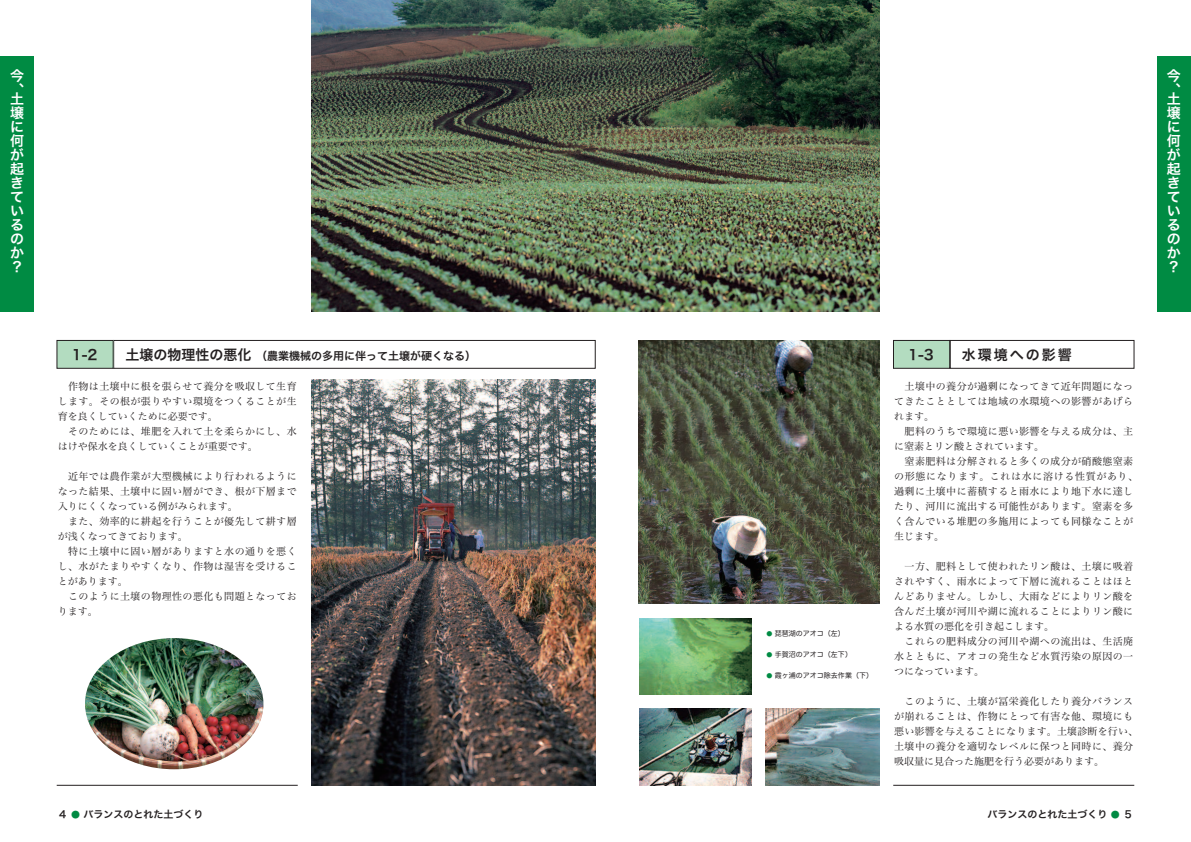
<style>
.page{position:relative;width:1191px;height:842px;background:#fff}
.page>*{position:absolute;margin:0;border:0;box-sizing:border-box;transform-origin:0 0}
.t1{font:14px/14px "Hira Kaku Pro W6";color:#fff}
.t2{font:14px "Hira Kaku Pro W6";letter-spacing:.14em;color:#231f20}
.t3{font:11px "Hira Kaku Pro W6";color:#231f20}
.t4{font:10px/15px "Hira Min Pro W3";letter-spacing:.04em;color:#231f20;text-align:justify}
.t5{font:10px/15px "Hira Min Pro W3";color:#231f20}
.t6{font:10px "Hira Kaku Pro W6";color:#231f20}
.t7{font:7px "Hira Maru Pro W4";color:#231f20}
.s1{font-size:14px}
.s2{font-size:6px;color:#008b43}
.s3{font-size:9px;color:#008b43}
</style>
<div class="page">
<hr style="left:893px;top:785px;width:241px;height:1px;background:#231f20">
<div style="left:1157px;top:57px;width:34px;height:255px;background:#008b43"></div>
<hr style="left:57px;top:785px;width:241px;height:1px;background:#231f20">
<img style="left:639px;top:618px;width:112px;height:76px">
<img style="left:765px;top:709px;width:114px;height:76px">
<img style="left:639px;top:709px;width:112px;height:76px">
<div style="left:0;top:57px;width:34px;height:255px;background:#008b43"></div>
<img style="left:312px;top:0;width:567px;height:312px">
<img style="left:312px;top:380px;width:283px;height:405px">
<img style="left:638px;top:340px;width:241px;height:264px">
<img style="left:85px;top:638px;width:178px;height:131px;border-radius:50%">
<div style="left:113px;top:340px;width:482px;height:29px;border:1px solid #231f20"></div>
<div style="left:57px;top:340px;width:56px;height:28px;background:#b3dcc0"></div>
<div style="left:57px;top:340px;width:56px;height:29px;border:1px solid #231f20"></div>
<div style="left:950px;top:340px;width:184px;height:29px;border:1px solid #231f20"></div>
<div style="left:893px;top:340px;width:56px;height:28px;background:#b3dcc0"></div>
<div style="left:893px;top:340px;width:57px;height:29px;border:1px solid #231f20"></div>
<h1 class="t1" style="left:10px;top:69px;width:15px">今、</h1>
<h1 class="t1" style="left:10px;top:92px;width:15px;text-align:justify">土壌に何が起きているのか？</h1>
<h1 class="t2" style="left:72px;top:342px;width:27px">1-2</h1>
<p class="t3" style="left:125px;top:346px;width:352px"><span class="s1">土壌の物理性の悪化</span>（農業機械の多用に伴って土壌が硬くなる）</p>
<h1 class="t2" style="left:908px;top:342px;width:27px">1-3</h1>
<h1 class="t2" style="left:962px;top:342px;width:111px">水環境への影響</h1>
<p class="t4" style="left:58px;top:377px;width:240px;text-indent:10px">作物は土壌中に根を張らせて養分を吸収して生育します。その根が張りやすい環境をつくることが生育を良くしていくために必要です。</p>
<p class="t5" style="left:58px;top:422px;width:240px;text-indent:10px">そのためには、堆肥を入れて土を柔らかにし、水はけや保水を良くしていくことが重要です。</p>
<p class="t4" style="left:58px;top:467px;width:240px;text-indent:10px">近年では農作業が大型機械により行われるようになった結果、土壌中に固い層ができ、根が下層まで入りにくくなっている例がみられます。</p>
<p class="t4" style="left:58px;top:512px;width:240px;text-indent:10px">また、効率的に耕起を行うことが優先して耕す層が浅くなってきております。</p>
<p class="t4" style="left:58px;top:542px;width:240px;text-indent:10px">特に土壌中に固い層がありますと水の通りを悪くし、水がたまりやすくなり、作物は湿害を受けることがあります。</p>
<p class="t4" style="left:58px;top:587px;width:240px;text-indent:10px">このように土壌の物理性の悪化も問題となっております。</p>
<p class="t7" style="left:766px;top:627px;width:80px"><span class="s2">●</span> 琵琶湖のアオコ（左）</p>
<p class="t7" style="left:766px;top:648px;width:87px"><span class="s2">●</span> 手賀沼のアオコ（左下）</p>
<p class="t7" style="left:766px;top:669px;width:108px"><span class="s2">●</span> 霞ヶ浦のアオコ除去作業（下）</p>
<p class="t4" style="left:894px;top:377px;width:240px;text-indent:10px">土壌中の養分が過剰になってきて近年問題になってきたこととしては地域の水環境への影響があげられます。</p>
<p class="t4" style="left:894px;top:422px;width:240px;text-indent:10px">肥料のうちで環境に悪い影響を与える成分は、主に窒素とリン酸とされています。</p>
<p class="t4" style="left:894px;top:452px;width:245px;text-align:left;text-indent:10px">窒素肥料は分解されると多くの成分が硝酸態窒素の形態になります。これは水に溶ける性質があり、過剰に土壌中に蓄積すると雨水により地下水に達したり、河川に流出する可能性があります。窒素を多く含んでいる堆肥の多施用によっても同様なことが生じます。</p>
<p class="t4" style="left:894px;top:557px;width:240px;text-indent:10px">一方、肥料として使われたリン酸は、土壌に吸着されやすく、雨水によって下層に流れることはほとんどありません。しかし、大雨などによりリン酸を含んだ土壌が河川や湖に流れることによりリン酸による水質の悪化を引き起こします。</p>
<p class="t4" style="left:894px;top:632px;width:240px;text-indent:10px">これらの肥料成分の河川や湖への流出は、生活廃水とともに、アオコの発生など水質汚染の原因の一つになっています。</p>
<p class="t4" style="left:894px;top:692px;width:245px;text-align:left;text-indent:10px">このように、土壌が冨栄養化したり養分バランスが崩れることは、作物にとって有害な他、環境にも悪い影響を与えることになります。土壌診断を行い、土壌中の養分を適切なレベルに保つと同時に、養分吸収量に見合った施肥を行う必要があります。</p>
<p class="t6" style="left:58px;top:805px;width:147px">４ <span class="s3">●</span> バランスのとれた土づくり</p>
<p class="t6" style="left:987px;top:805px;width:147px">バランスのとれた土づくり <span class="s3">●</span> ５</p>
<h1 class="t1" style="left:1167px;top:69px;width:15px">今、</h1>
<h1 class="t1" style="left:1167px;top:92px;width:15px;text-align:justify">土壌に何が起きているのか？</h1>
</div>
